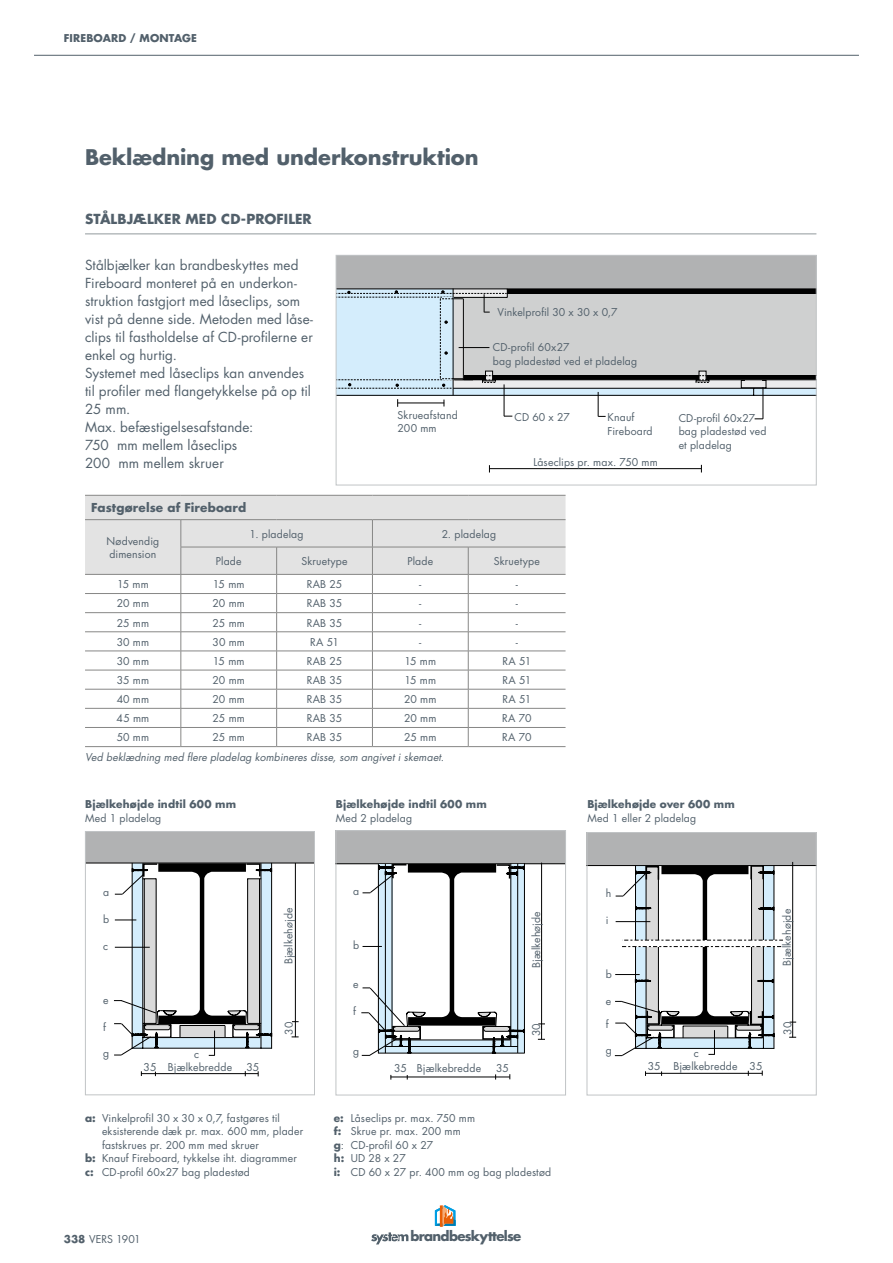
<style>
.page{position:relative;width:893px;height:1263px;background:#fff}
.page>*{position:absolute;margin:0;border:0;box-sizing:border-box;transform-origin:0 0}
.t1{font:700 21px "Futura Std";letter-spacing:-.005em;color:#52606b}
.t2{font:13.5px/18px "Futura Std";letter-spacing:.005em;color:#52606b}
.t3{font:700 13.5px "Futura Std";letter-spacing:.005em;color:#52606b}
.t4{font:700 13.35px "Futura Std";letter-spacing:-.05em;color:#52606b}
.t5{font:700 12px "Futura Std";letter-spacing:.015em;color:#52606b}
.t6{font:10.5px/13.5px "Futura Std";letter-spacing:.015em;color:#52606b}
.t7{font:700 10.5px "Futura Std";letter-spacing:.015em;color:#52606b}
.t8{font:italic 10.5px "Futura Std";letter-spacing:.01em;color:#52606b}
.s1{font-weight:700}
</style>
<div class="page">
<svg style="left:371px;top:1232px;width:37px;height:12px"></svg>
<svg style="left:435px;top:1205px;width:20px;height:22px"></svg>
<hr style="left:34px;top:55px;width:825px;height:1px;background:#52606b">
<hr style="left:85px;top:234px;width:731px;height:1px;background:#92999c">
<div style="left:336px;top:255px;width:480px;height:34px;background:#b1b2b3"></div>
<svg style="left:338px;top:289px;width:476px;height:4px;background:#42474a"></svg>
<hr style="left:453px;top:289px;width:1px;height:106px;background:#000">
<div style="left:336px;top:255px;width:480px;height:230px;border:1px solid #c1c4c6"></div>
<hr style="left:489px;top:468px;width:212px;height:1px;background:#000">
<svg style="left:336px;top:293px;width:480px;height:127px"></svg>
<hr style="left:398px;top:403px;width:46px;height:1px;background:#000">
<svg style="left:85px;top:495px;width:481px;height:251px"></svg>
<hr style="left:85px;top:746px;width:96px;height:1px;background:#878786">
<hr style="left:181px;top:746px;width:96px;height:1px;background:#878786">
<hr style="left:277px;top:746px;width:95px;height:1px;background:#878786">
<hr style="left:372px;top:746px;width:96px;height:1px;background:#878786">
<hr style="left:468px;top:746px;width:98px;height:1px;background:#878786">
<div style="left:85px;top:831px;width:229px;height:32px;background:#b1b2b3"></div>
<hr style="left:85px;top:863px;width:229px;height:1px;background:#000">
<div style="left:85px;top:831px;width:230px;height:264px;border:1px solid #c1c4c6"></div>
<hr style="left:141px;top:1073px;width:117px;height:1px;background:#000">
<hr style="left:295px;top:863px;width:1px;height:174px;background:#000">
<svg style="left:114px;top:862px;width:158px;height:194px"></svg>
<div style="left:587px;top:832px;width:229px;height:33px;background:#b1b2b3"></div>
<hr style="left:774px;top:865px;width:1px;height:184px;background:#000">
<hr style="left:587px;top:865px;width:229px;height:1px;background:#000">
<div style="left:620px;top:940px;width:167px;height:6px;background:#fff"></div>
<div style="left:587px;top:832px;width:229px;height:263px;border:1px solid #c1c4c6"></div>
<hr style="left:792px;top:862px;width:1px;height:175px;background:#000">
<svg style="left:615px;top:865px;width:159px;height:191px"></svg>
<hr style="left:645px;top:1073px;width:117px;height:1px;background:#000">
<div style="left:336px;top:831px;width:230px;height:32px;background:#b1b2b3"></div>
<hr style="left:336px;top:863px;width:230px;height:1px;background:#000">
<div style="left:336px;top:830px;width:230px;height:265px;border:1px solid #c1c4c6"></div>
<hr style="left:391px;top:1077px;width:119px;height:1px;background:#000">
<svg style="left:361px;top:863px;width:164px;height:193px"></svg>
<hr style="left:541px;top:863px;width:1px;height:176px;background:#000">
<p class="t7" style="left:64px;top:31px;width:135px">FIREBOARD / MONTAGE</p>
<h1 class="t1" style="left:85px;top:143px;width:395px">Beklædning med underkonstruktion</h1>
<p class="t3" style="left:85px;top:210px;width:228px">STÅLBJÆLKER MED CD-PROFILER</p>
<p class="t2" style="left:85px;top:256px;width:230px">Stålbjælker kan brandbeskyttes med<br>Fireboard monteret på en underkon&shy;struktion fastgjort med låseclips, som vist på denne side. Metoden med låse&shy;clips til fastholdelse af CD-profilerne er enkel og hurtig.<br>Systemet med låseclips kan anvendes til profiler med flangetykkelse på op til<br>25 mm.<br>Max. befæstigelsesafstande:<br>750 mm mellem låseclips<br>200 mm mellem skruer</p>
<p class="t6" style="left:497px;top:305px;width:122px">Vinkelprofil 30 x 30 x 0,7</p>
<p class="t6" style="left:493px;top:341px;width:146px">CD-profil 60x27<br>bag pladestød ved et pladelag</p>
<p class="t6" style="left:397px;top:408px;width:62px">Skrueafstand<br>200 mm</p>
<p class="t6" style="left:679px;top:411px;width:89px">CD-profil 60x27 bag pladestød ved et pladelag</p>
<p class="t6" style="left:514px;top:410px;width:57px">CD 60 x 27</p>
<p class="t6" style="left:608px;top:410px;width:47px">Knauf<br>Fireboard</p>
<p class="t6" style="left:533px;top:455px;width:126px">Låseclips pr. max. 750 mm</p>
<p class="t5" style="left:91px;top:500px;width:157px">Fastgørelse af Fireboard</p>
<p class="t6" style="left:107px;top:534px;width:54px">Nødvendig dimension</p>
<p class="t6" style="left:250px;top:527px;width:56px">1. pladelag</p>
<p class="t6" style="left:442px;top:527px;width:56px">2. pladelag</p>
<p class="t6" style="left:216px;top:554px;width:27px">Plade</p>
<p class="t6" style="left:301px;top:554px;width:48px">Skruetype</p>
<p class="t6" style="left:407px;top:554px;width:27px">Plade</p>
<p class="t6" style="left:494px;top:554px;width:48px">Skruetype</p>
<p class="t6" style="left:117px;top:578px;width:33px">15 mm</p>
<p class="t6" style="left:213px;top:578px;width:33px">15 mm</p>
<p class="t6" style="left:307px;top:578px;width:37px">RAB 25</p>
<p class="t6" style="left:419px;top:578px;width:4px">-</p>
<p class="t6" style="left:516px;top:578px;width:4px">-</p>
<p class="t6" style="left:117px;top:597px;width:34px">20 mm</p>
<p class="t6" style="left:213px;top:597px;width:34px">20 mm</p>
<p class="t6" style="left:307px;top:597px;width:37px">RAB 35</p>
<p class="t6" style="left:419px;top:597px;width:4px">-</p>
<p class="t6" style="left:516px;top:597px;width:4px">-</p>
<p class="t6" style="left:117px;top:616px;width:34px">25 mm</p>
<p class="t6" style="left:213px;top:616px;width:34px">25 mm</p>
<p class="t6" style="left:307px;top:616px;width:37px">RAB 35</p>
<p class="t6" style="left:419px;top:616px;width:4px">-</p>
<p class="t6" style="left:516px;top:616px;width:4px">-</p>
<p class="t6" style="left:117px;top:635px;width:34px">30 mm</p>
<p class="t6" style="left:213px;top:635px;width:34px">30 mm</p>
<p class="t6" style="left:310px;top:635px;width:30px">RA 51</p>
<p class="t6" style="left:419px;top:635px;width:4px">-</p>
<p class="t6" style="left:516px;top:635px;width:4px">-</p>
<p class="t6" style="left:117px;top:654px;width:34px">30 mm</p>
<p class="t6" style="left:213px;top:654px;width:33px">15 mm</p>
<p class="t6" style="left:307px;top:654px;width:37px">RAB 25</p>
<p class="t6" style="left:404px;top:654px;width:33px">15 mm</p>
<p class="t6" style="left:502px;top:654px;width:30px">RA 51</p>
<p class="t6" style="left:117px;top:673px;width:34px">35 mm</p>
<p class="t6" style="left:213px;top:673px;width:34px">20 mm</p>
<p class="t6" style="left:307px;top:673px;width:37px">RAB 35</p>
<p class="t6" style="left:404px;top:673px;width:33px">15 mm</p>
<p class="t6" style="left:502px;top:673px;width:30px">RA 51</p>
<p class="t6" style="left:117px;top:693px;width:34px">40 mm</p>
<p class="t6" style="left:213px;top:693px;width:34px">20 mm</p>
<p class="t6" style="left:307px;top:693px;width:37px">RAB 35</p>
<p class="t6" style="left:404px;top:693px;width:34px">20 mm</p>
<p class="t6" style="left:502px;top:693px;width:30px">RA 51</p>
<p class="t6" style="left:117px;top:712px;width:34px">45 mm</p>
<p class="t6" style="left:213px;top:712px;width:34px">25 mm</p>
<p class="t6" style="left:307px;top:712px;width:37px">RAB 35</p>
<p class="t6" style="left:404px;top:712px;width:34px">20 mm</p>
<p class="t6" style="left:502px;top:712px;width:31px">RA 70</p>
<p class="t6" style="left:117px;top:731px;width:34px">50 mm</p>
<p class="t6" style="left:213px;top:731px;width:34px">25 mm</p>
<p class="t6" style="left:307px;top:731px;width:37px">RAB 35</p>
<p class="t6" style="left:404px;top:731px;width:34px">25 mm</p>
<p class="t6" style="left:502px;top:731px;width:31px">RA 70</p>
<p class="t8" style="left:85px;top:751px;width:361px">Ved beklædning med flere pladelag kombineres disse, som angivet i skemaet.</p>
<p class="t7" style="left:85px;top:797px;width:152px">Bjælkehøjde indtil 600 mm</p>
<p class="t6" style="left:85px;top:811px;width:78px">Med 1 pladelag</p>
<p class="t7" style="left:336px;top:797px;width:152px">Bjælkehøjde indtil 600 mm</p>
<p class="t6" style="left:336px;top:811px;width:78px">Med 2 pladelag</p>
<p class="t7" style="left:587px;top:797px;width:149px">Bjælkehøjde over 600 mm</p>
<p class="t6" style="left:587px;top:811px;width:110px">Med 1 eller 2 pladelag</p>
<p class="t6" style="left:103px;top:885px;width:8px">a</p>
<p class="t6" style="left:103px;top:912px;width:8px">b</p>
<p class="t6" style="left:103px;top:939px;width:6px">c</p>
<p class="t6" style="left:103px;top:993px;width:7px">e</p>
<p class="t6" style="left:103px;top:1020px;width:4px">f</p>
<p class="t6" style="left:103px;top:1047px;width:8px">g</p>
<p class="t6" style="left:194px;top:1048px;width:6px">c</p>
<p class="t6" style="left:282px;top:964px;width:59px;rotate:-90deg">Bjælkehøjde</p>
<p class="t6" style="left:282px;top:1035px;width:14px;rotate:-90deg">30</p>
<p class="t6" style="left:353px;top:885px;width:8px">a</p>
<p class="t6" style="left:353px;top:938px;width:8px">b</p>
<p class="t6" style="left:353px;top:978px;width:7px">e</p>
<p class="t6" style="left:353px;top:1005px;width:4px">f</p>
<p class="t6" style="left:353px;top:1045px;width:8px">g</p>
<p class="t6" style="left:529px;top:968px;width:59px;rotate:-90deg">Bjælkehøjde</p>
<p class="t6" style="left:529px;top:1036px;width:14px;rotate:-90deg">30</p>
<p class="t6" style="left:144px;top:1060px;width:14px">35</p>
<p class="t6" style="left:168px;top:1060px;width:66px">Bjælkebredde</p>
<p class="t6" style="left:246px;top:1060px;width:14px">35</p>
<p class="t6" style="left:394px;top:1061px;width:89px">35 Bjælkebredde</p>
<p class="t6" style="left:496px;top:1061px;width:14px">35</p>
<p class="t6" style="left:85px;top:1111px;width:196px"><span class="s1">a:</span> Vinkelprofil 30 x 30 x 0,7, fastgøres til</p>
<p class="t6" style="left:102px;top:1125px;width:203px">eksisterende dæk pr. max. 600 mm, plader</p>
<p class="t6" style="left:102px;top:1138px;width:159px">fastskrues pr. 200 mm med skruer</p>
<p class="t6" style="left:85px;top:1152px;width:213px"><span class="s1">b:</span> Knauf Fireboard, tykkelse iht. diagrammer</p>
<p class="t6" style="left:85px;top:1165px;width:166px"><span class="s1">c:</span> CD-profil 60x27 bag pladestød</p>
<p class="t6" style="left:334px;top:1111px;width:219px"><span class="s1">e:</span> Låseclips pr. max. 750 mm<br><span class="s1">f:</span> Skrue pr. max. 200 mm<br><span class="s1">g</span>: CD-profil 60 x 27<br><span class="s1">h:</span> UD 28 x 27<br><span class="s1">i:</span> CD 60 x 27 pr. 400 mm og bag pladestød</p>
<p class="t6" style="left:64px;top:1233px;width:78px"><span class="s1">338</span> VERS 1901</p>
<p class="t4" style="left:410px;top:1227px;width:112px">brandbeskyttelse</p>
<p class="t6" style="left:606px;top:887px;width:7px">h</p>
<p class="t6" style="left:606px;top:914px;width:4px">i</p>
<p class="t6" style="left:606px;top:968px;width:8px">b</p>
<p class="t6" style="left:606px;top:995px;width:7px">e</p>
<p class="t6" style="left:606px;top:1018px;width:4px">f</p>
<p class="t6" style="left:606px;top:1044px;width:8px">g</p>
<p class="t6" style="left:648px;top:1047px;width:116px;text-indent:46px">c<br>35 Bjælkebredde 35</p>
<p class="t6" style="left:780px;top:966px;width:59px;rotate:-90deg">Bjælkehøjde</p>
<p class="t6" style="left:781px;top:1035px;width:14px;rotate:-90deg">30</p>
</div>
